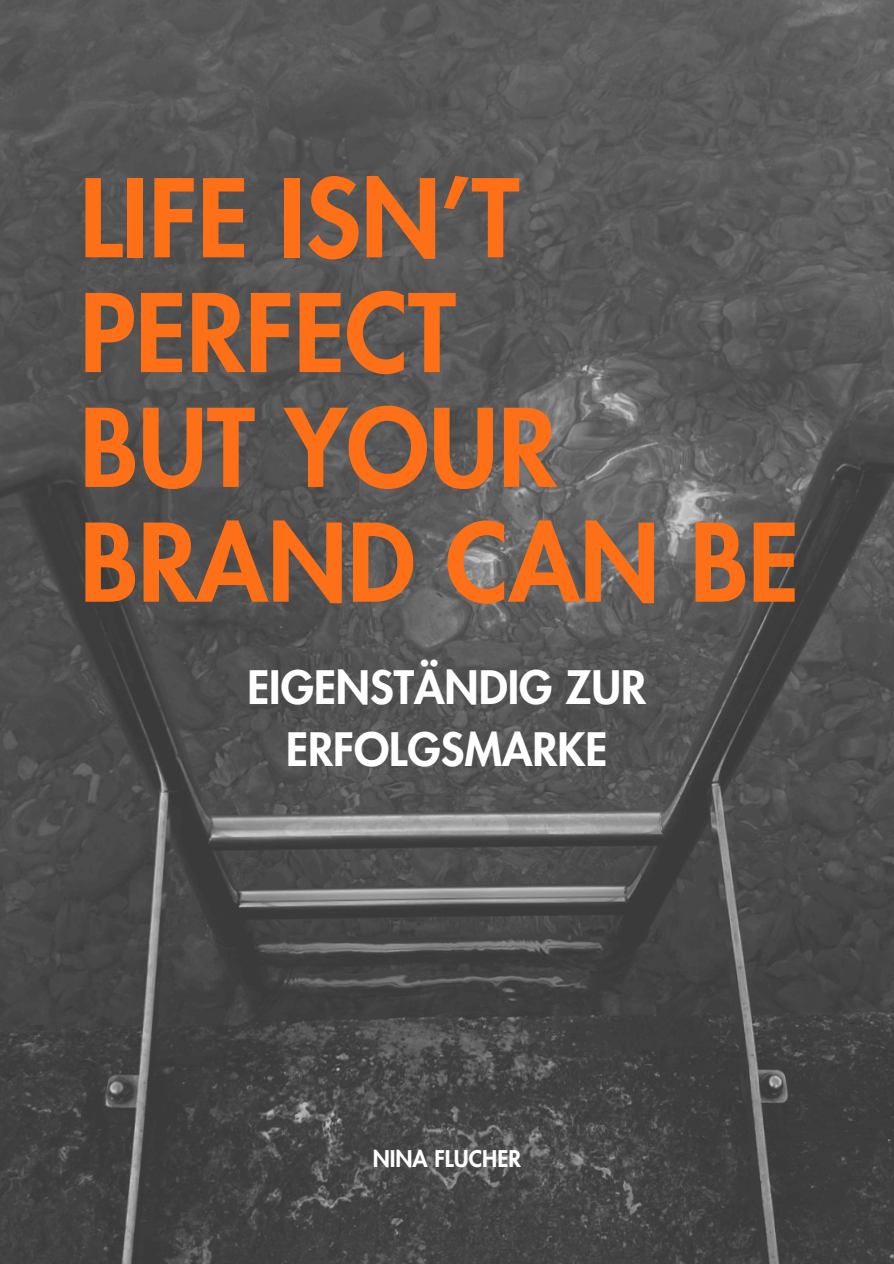
<style>
.page{position:relative;width:894px;height:1264px;background:#fff}
.page>*{position:absolute;margin:0;border:0;box-sizing:border-box;transform-origin:0 0}
.t1{font:800 105px/114.8px "Futura LT Pro";color:#fe7018}
.t2{font:800 45px/61.8px "Futura LT Pro";color:#fff;text-align:center}
.t3{font:800 22.5px "Futura LT Pro";color:#fff}
</style>
<div class="page">
<img style="left:0;top:0;width:893px;height:1263px">
<h1 class="t1" style="left:80px;top:166px;width:720px">LIFE ISN’T<br>PERFECT<br>BUT YOUR<br>BRAND CAN BE</h1>
<p class="t2" style="left:247px;top:658px;width:400px">EIGENSTÄNDIG ZUR<br>ERFOLGSMARKE</p>
<h2 class="t3" style="left:372px;top:1148px;width:150px">NINA FLUCHER</h2>
</div>
